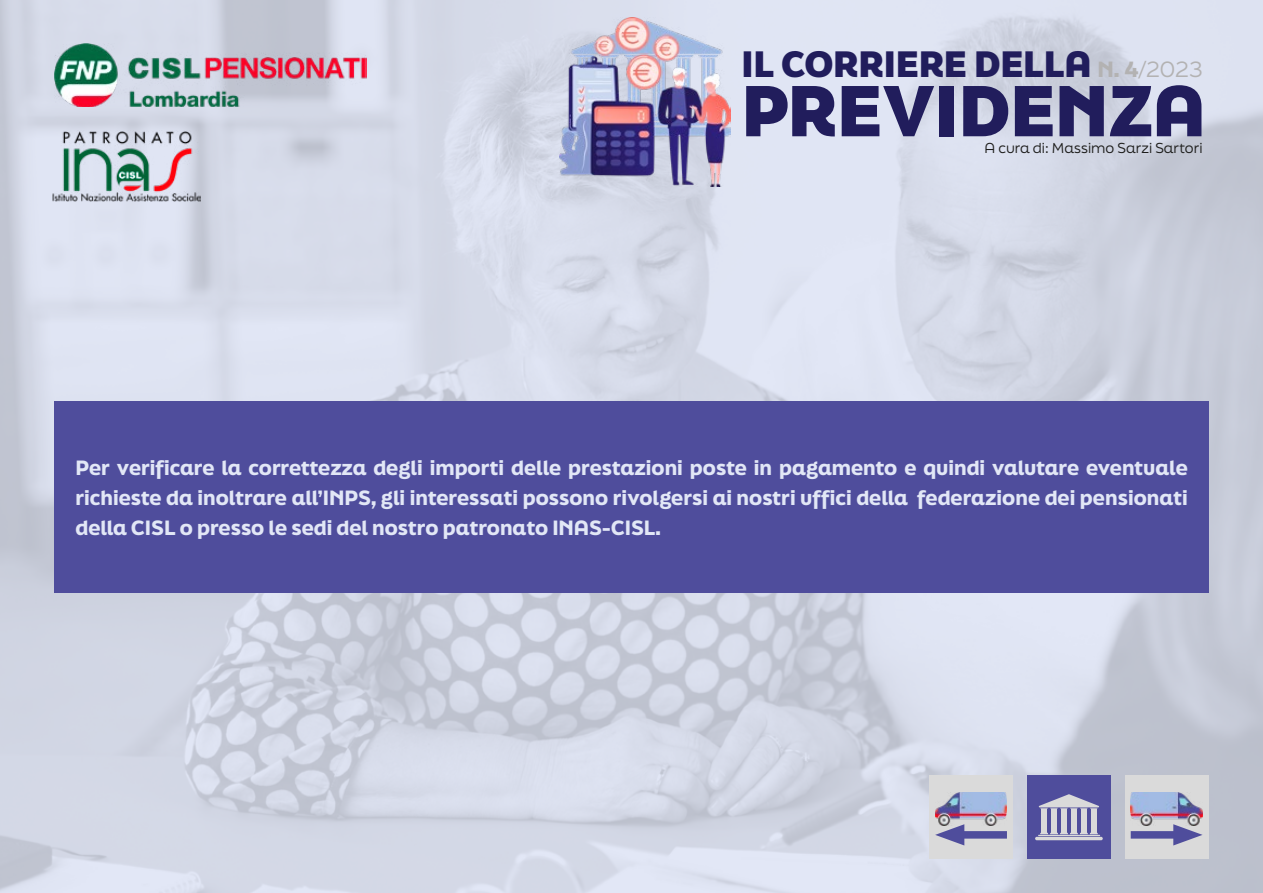
<style>
.page{position:relative;width:1263px;height:893px;background:#fff}
.page>*{position:absolute;margin:0;border:0;box-sizing:border-box;transform-origin:0 0}
.t1{font:800 67.95px "Final Six";color:#211d5c}
.t2{font:800 34.65px "Final Six";color:#211d5c}
.t3{font:20.85px "Final Six";color:#b3b2b2}
.t4{font:900 19.5px/30px "Final Six";color:#e2e7f6;text-align:justify}
.t5{font:13.65px "Final Six";color:#1d1d1b}
.s1{font-weight:900}
</style>
<div class="page">
<img style="left:0;top:0;width:1263px;height:893px">
<img style="left:54px;top:44px;width:312px;height:63px">
<img style="left:52px;top:131px;width:148px;height:70px">
<img style="left:560px;top:18px;width:170px;height:169px">
<div style="left:1027px;top:775px;width:83px;height:84px;background:#4f4d9c"></div>
<svg style="left:1038px;top:794px;width:61px;height:40px"></svg>
<hr style="left:1038px;top:835px;width:62px;height:1px;background:#dadada">
<hr style="left:1035px;top:837px;width:68px;height:3px;background:#dadada;border-radius:2px">
<div style="left:1125px;top:775px;width:83px;height:84px;background:#dadada"></div>
<img style="left:1131px;top:793px;width:71px;height:33px">
<div style="left:1131px;top:831px;width:54px;height:8px;background:#4f4d9c"></div>
<svg style="left:1173px;top:824px;width:29px;height:21px"></svg>
<div style="left:930px;top:775px;width:83px;height:84px;background:#dadada"></div>
<img style="left:935px;top:793px;width:72px;height:33px">
<div style="left:952px;top:831px;width:55px;height:8px;background:#4f4d9c"></div>
<svg style="left:935px;top:824px;width:29px;height:21px"></svg>
<div style="left:54px;top:401px;width:1155px;height:192px;background:#4f4d9c"></div>
<h2 class="t2" style="left:741px;top:39px;width:352px">IL CORRIERE DELLA</h2>
<h1 class="t1" style="left:741px;top:61px;width:466px">PREVIDENZA</h1>
<p class="t5" style="left:984px;top:137px;width:220px">A cura di: Massimo Sarzi Sartori</p>
<p class="t3" style="left:1097px;top:54px;width:107px"><span class="s1">N. 4</span>/2023</p>
<p class="t4" style="left:75px;top:452px;width:1114px">Per verificare la correttezza degli importi delle prestazioni poste in pagamento e quindi valutare eventuale richieste da inoltrare all’INPS, gli interessati possono rivolgersi ai nostri uffici della federazione dei pensionati della CISL o presso le sedi del nostro patronato INAS-CISL.</p>
</div>
